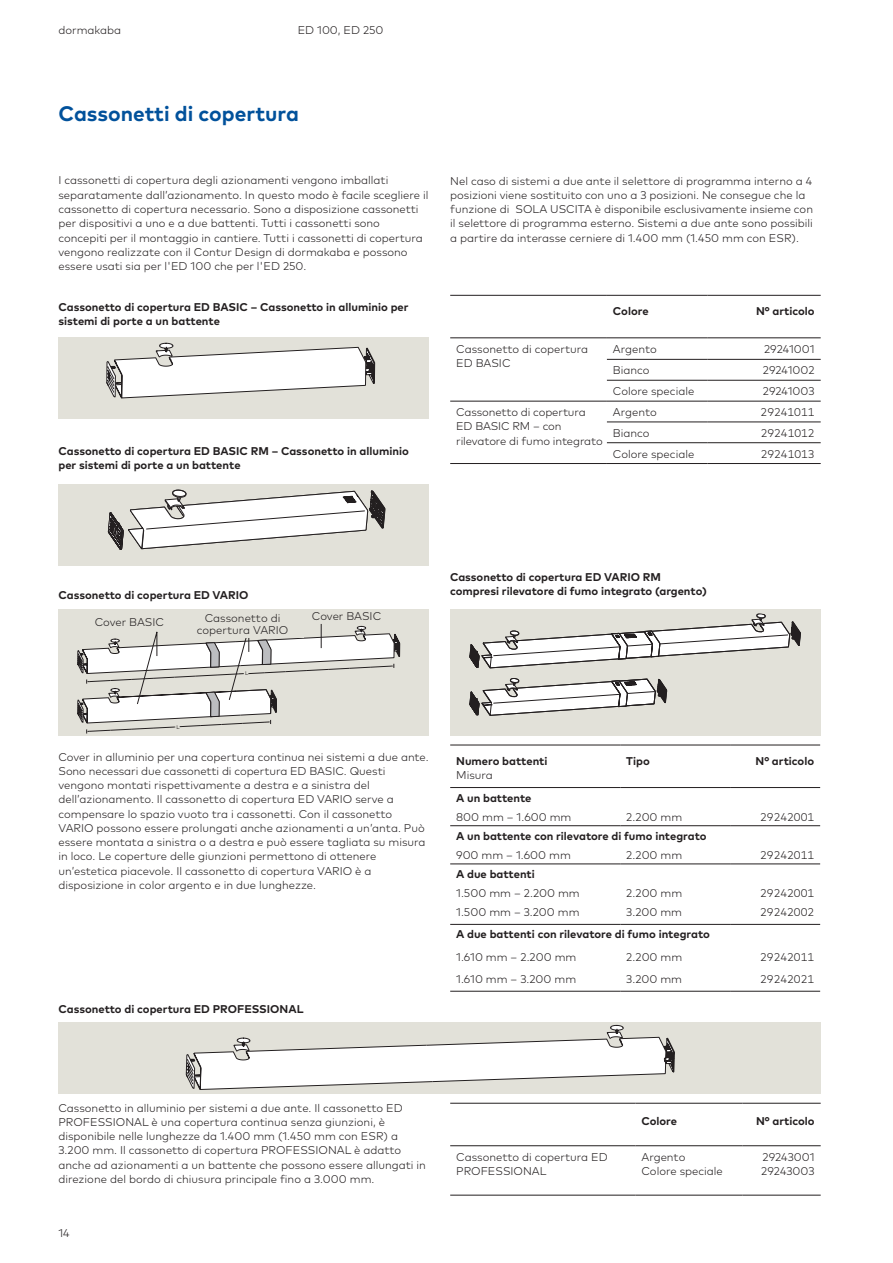
<style>
.page{position:relative;width:893px;height:1263px;background:#fff}
.page>*{position:absolute;margin:0;border:0;box-sizing:border-box;transform-origin:0 0}
.t1{font:700 21px "Mark Pro";color:#01519b}
.t2{font:300 11.25px/14.2px "Mark Pro";color:#231f20}
.t3{font:700 11.25px/14.2px "Mark Pro";color:#231f20}
.t4{font:5.25px "Mark Pro";color:#231f20}
</style>
<div class="page">
<div style="left:58px;top:609px;width:371px;height:127px;background:#e2e1d9"></div>
<svg style="left:77px;top:624px;width:323px;height:110px"></svg>
<div style="left:450px;top:609px;width:371px;height:127px;background:#e2e1d9"></div>
<div style="left:58px;top:1021px;width:763px;height:72px;background:#e2e1d9"></div>
<svg style="left:186px;top:1021px;width:489px;height:82px"></svg>
<div style="left:58px;top:337px;width:371px;height:81px;background:#e2e1d9"></div>
<svg style="left:106px;top:342px;width:269px;height:77px"></svg>
<div style="left:58px;top:484px;width:371px;height:81px;background:#e2e1d9"></div>
<svg style="left:108px;top:489px;width:278px;height:61px"></svg>
<svg style="left:469px;top:614px;width:332px;height:102px"></svg>
<hr style="left:450px;top:463px;width:157px;height:1px;background:#231f20">
<hr style="left:607px;top:401px;width:100px;height:1px;background:#231f20">
<hr style="left:707px;top:401px;width:114px;height:1px;background:#231f20">
<hr style="left:450px;top:295px;width:157px;height:1px;background:#231f20">
<hr style="left:607px;top:295px;width:100px;height:1px;background:#231f20">
<hr style="left:707px;top:295px;width:114px;height:1px;background:#231f20">
<hr style="left:607px;top:338px;width:100px;height:1px;background:#231f20">
<hr style="left:707px;top:338px;width:114px;height:1px;background:#231f20">
<hr style="left:450px;top:401px;width:157px;height:1px;background:#231f20">
<hr style="left:607px;top:463px;width:100px;height:1px;background:#231f20">
<hr style="left:707px;top:463px;width:114px;height:1px;background:#231f20">
<hr style="left:607px;top:359px;width:100px;height:1px;background:#231f20">
<hr style="left:707px;top:359px;width:114px;height:1px;background:#231f20">
<hr style="left:607px;top:380px;width:100px;height:1px;background:#231f20">
<hr style="left:707px;top:380px;width:114px;height:1px;background:#231f20">
<hr style="left:607px;top:422px;width:100px;height:1px;background:#231f20">
<hr style="left:707px;top:422px;width:114px;height:1px;background:#231f20">
<hr style="left:607px;top:442px;width:100px;height:1px;background:#231f20">
<hr style="left:707px;top:442px;width:114px;height:1px;background:#231f20">
<hr style="left:450px;top:338px;width:157px;height:1px;background:#231f20">
<hr style="left:450px;top:745px;width:170px;height:1px;background:#231f20">
<hr style="left:620px;top:745px;width:111px;height:1px;background:#231f20">
<hr style="left:731px;top:745px;width:89px;height:1px;background:#231f20">
<hr style="left:450px;top:787px;width:170px;height:1px;background:#231f20">
<hr style="left:620px;top:787px;width:111px;height:1px;background:#231f20">
<hr style="left:731px;top:787px;width:89px;height:1px;background:#231f20">
<hr style="left:450px;top:924px;width:170px;height:1px;background:#231f20">
<hr style="left:620px;top:924px;width:111px;height:1px;background:#231f20">
<hr style="left:450px;top:825px;width:170px;height:1px;background:#231f20">
<hr style="left:620px;top:825px;width:111px;height:1px;background:#231f20">
<hr style="left:450px;top:864px;width:170px;height:1px;background:#231f20">
<hr style="left:620px;top:864px;width:111px;height:1px;background:#231f20">
<hr style="left:450px;top:991px;width:170px;height:1px;background:#231f20">
<hr style="left:620px;top:991px;width:111px;height:1px;background:#231f20">
<hr style="left:731px;top:991px;width:89px;height:1px;background:#231f20">
<hr style="left:731px;top:825px;width:89px;height:1px;background:#231f20">
<hr style="left:731px;top:864px;width:89px;height:1px;background:#231f20">
<hr style="left:731px;top:924px;width:89px;height:1px;background:#231f20">
<hr style="left:450px;top:1195px;width:185px;height:1px;background:#231f20">
<hr style="left:635px;top:1195px;width:107px;height:1px;background:#231f20">
<hr style="left:742px;top:1195px;width:79px;height:1px;background:#231f20">
<hr style="left:450px;top:1103px;width:185px;height:1px;background:#231f20">
<hr style="left:635px;top:1103px;width:107px;height:1px;background:#231f20">
<hr style="left:742px;top:1103px;width:79px;height:1px;background:#231f20">
<hr style="left:450px;top:1145px;width:185px;height:1px;background:#231f20">
<hr style="left:635px;top:1145px;width:107px;height:1px;background:#231f20">
<hr style="left:742px;top:1145px;width:79px;height:1px;background:#231f20">
<div style="left:182px;top:613px;width:121px;height:24px;background:#e2e1d9"></div>
<p class="t2" style="left:58px;top:22px;width:64px">dormakaba</p>
<p class="t2" style="left:298px;top:22px;width:87px">ED 100, ED 250</p>
<h1 class="t1" style="left:58px;top:98px;width:242px">Cassonetti di copertura</h1>
<p class="t2" style="left:58px;top:172px;width:371px">I cassonetti di copertura degli azionamenti vengono imballati separatamente dall’azionamento. In questo modo è facile scegliere il cassonetto di copertura necessario. Sono a disposizione cassonetti per dispositivi a uno e a due battenti. Tutti i cassonetti sono concepiti per il montaggio in cantiere. Tutti i cassonetti di copertura vengono realizzate con il Contur Design di dormakaba e possono essere usati sia per l'ED 100 che per l'ED 250.</p>
<p class="t2" style="left:450px;top:173px;width:364px">Nel caso di sistemi a due ante il selettore di programma interno a 4 posizioni viene sostituito con uno a 3 posizioni. Ne consegue che la funzione di SOLA USCITA è disponibile esclusivamente insieme con il selettore di programma esterno. Sistemi a due ante sono possibili a partire da interasse cerniere di 1.400 mm (1.450 mm con ESR).</p>
<p class="t3" style="left:58px;top:298px;width:352px">Cassonetto di copertura ED BASIC – Cassonetto in alluminio per sistemi di porte a un battente</p>
<p class="t3" style="left:58px;top:442px;width:352px">Cassonetto di copertura ED BASIC RM – Cassonetto in alluminio per sistemi di porte a un battente</p>
<p class="t3" style="left:613px;top:303px;width:37px">Colore</p>
<p class="t3" style="left:756px;top:303px;width:60px">N° articolo</p>
<p class="t2" style="left:456px;top:341px;width:134px">Cassonetto di copertura<br>ED BASIC</p>
<p class="t2" style="left:613px;top:341px;width:45px">Argento</p>
<p class="t2" style="left:764px;top:341px;width:52px">29241001</p>
<p class="t2" style="left:613px;top:362px;width:38px">Bianco</p>
<p class="t2" style="left:763px;top:362px;width:53px">29241002</p>
<p class="t2" style="left:613px;top:383px;width:83px">Colore speciale</p>
<p class="t2" style="left:763px;top:383px;width:53px">29241003</p>
<p class="t2" style="left:456px;top:404px;width:148px">Cassonetto di copertura<br>ED BASIC RM – con rilevatore di fumo integrato</p>
<p class="t2" style="left:613px;top:404px;width:45px">Argento</p>
<p class="t2" style="left:761px;top:404px;width:56px">29241011</p>
<p class="t2" style="left:613px;top:425px;width:38px">Bianco</p>
<p class="t2" style="left:761px;top:425px;width:55px">29241012</p>
<p class="t2" style="left:613px;top:446px;width:83px">Colore speciale</p>
<p class="t2" style="left:761px;top:446px;width:55px">29241013</p>
<p class="t3" style="left:58px;top:586px;width:192px">Cassonetto di copertura ED VARIO</p>
<p class="t2" style="left:205px;top:609px;width:77px">Cassonetto di</p>
<p class="t2" style="left:312px;top:608px;width:71px">Cover BASIC</p>
<p class="t2" style="left:197px;top:622px;width:93px">copertura VARIO</p>
<p class="t2" style="left:95px;top:614px;width:71px">Cover BASIC</p>
<p class="t4" style="left:177px;top:724px;width:5px">L</p>
<p class="t4" style="left:245px;top:670px;width:5px">L</p>
<p class="t2" style="left:58px;top:749px;width:372px">Cover in alluminio per una copertura continua nei sistemi a due ante.<br>Sono necessari due cassonetti di copertura ED BASIC. Questi vengono montati rispettivamente a destra e a sinistra del dell’azionamento. Il cassonetto di copertura ED VARIO serve a compensare lo spazio vuoto tra i cassonetti. Con il cassonetto VARIO possono essere prolungati anche azionamenti a un’anta. Può essere montata a sinistra o a destra e può essere tagliata su misura in loco. Le coperture delle giunzioni permettono di ottenere un’estetica piacevole. Il cassonetto di copertura VARIO è a disposizione in color argento e in due lunghezze.</p>
<p class="t3" style="left:58px;top:1000px;width:246px">Cassonetto di copertura ED PROFESSIONAL</p>
<p class="t3" style="left:450px;top:568px;width:258px">Cassonetto di copertura ED VARIO RM compresi rilevatore di fumo integrato (argento)</p>
<p class="t3" style="left:456px;top:753px;width:93px">Numero battenti</p>
<p class="t2" style="left:456px;top:767px;width:38px">Misura</p>
<p class="t3" style="left:626px;top:753px;width:25px">Tipo</p>
<p class="t3" style="left:755px;top:753px;width:60px">N° articolo</p>
<p class="t3" style="left:456px;top:789px;width:77px">A un battente</p>
<p class="t2" style="left:456px;top:809px;width:117px">800 mm – 1.600 mm</p>
<p class="t2" style="left:626px;top:809px;width:57px">2.200 mm</p>
<p class="t2" style="left:760px;top:809px;width:55px">29242001</p>
<p class="t3" style="left:456px;top:828px;width:252px">A un battente con rilevatore di fumo integrato</p>
<p class="t2" style="left:456px;top:847px;width:116px">900 mm – 1.600 mm</p>
<p class="t2" style="left:626px;top:847px;width:57px">2.200 mm</p>
<p class="t2" style="left:760px;top:847px;width:55px">29242011</p>
<p class="t3" style="left:456px;top:866px;width:80px">A due battenti</p>
<p class="t2" style="left:456px;top:885px;width:125px">1.500 mm – 2.200 mm</p>
<p class="t2" style="left:626px;top:885px;width:57px">2.200 mm</p>
<p class="t2" style="left:760px;top:885px;width:55px">29242001</p>
<p class="t2" style="left:456px;top:904px;width:125px">1.500 mm – 3.200 mm</p>
<p class="t2" style="left:626px;top:904px;width:57px">3.200 mm</p>
<p class="t2" style="left:760px;top:904px;width:55px">29242002</p>
<p class="t3" style="left:456px;top:926px;width:255px">A due battenti con rilevatore di fumo integrato</p>
<p class="t2" style="left:456px;top:949px;width:122px">1.610 mm – 2.200 mm</p>
<p class="t2" style="left:626px;top:949px;width:57px">2.200 mm</p>
<p class="t2" style="left:760px;top:949px;width:55px">29242011</p>
<p class="t2" style="left:456px;top:971px;width:122px">1.610 mm – 3.200 mm</p>
<p class="t2" style="left:626px;top:971px;width:57px">3.200 mm</p>
<p class="t2" style="left:760px;top:971px;width:55px">29242021</p>
<p class="t2" style="left:58px;top:1100px;width:369px">Cassonetto in alluminio per sistemi a due ante. Il cassonetto ED PROFESSIONAL è una copertura continua senza giunzioni, è disponibile nelle lunghezze da 1.400 mm (1.450 mm con ESR) a 3.200 mm. Il cassonetto di copertura PROFESSIONAL è adatto anche ad azionamenti a un battente che possono essere allungati in direzione del bordo di chiusura principale fino a 3.000 mm.</p>
<p class="t2" style="left:58px;top:1225px;width:13px">14</p>
<p class="t3" style="left:641px;top:1113px;width:37px">Colore</p>
<p class="t3" style="left:756px;top:1113px;width:60px">N° articolo</p>
<p class="t2" style="left:456px;top:1149px;width:153px">Cassonetto di copertura ED<br>PROFESSIONAL</p>
<p class="t2" style="left:641px;top:1149px;width:83px">Argento<br>Colore speciale</p>
<p class="t2" style="left:761px;top:1149px;width:55px">29243001<br>29243003</p>
</div>
